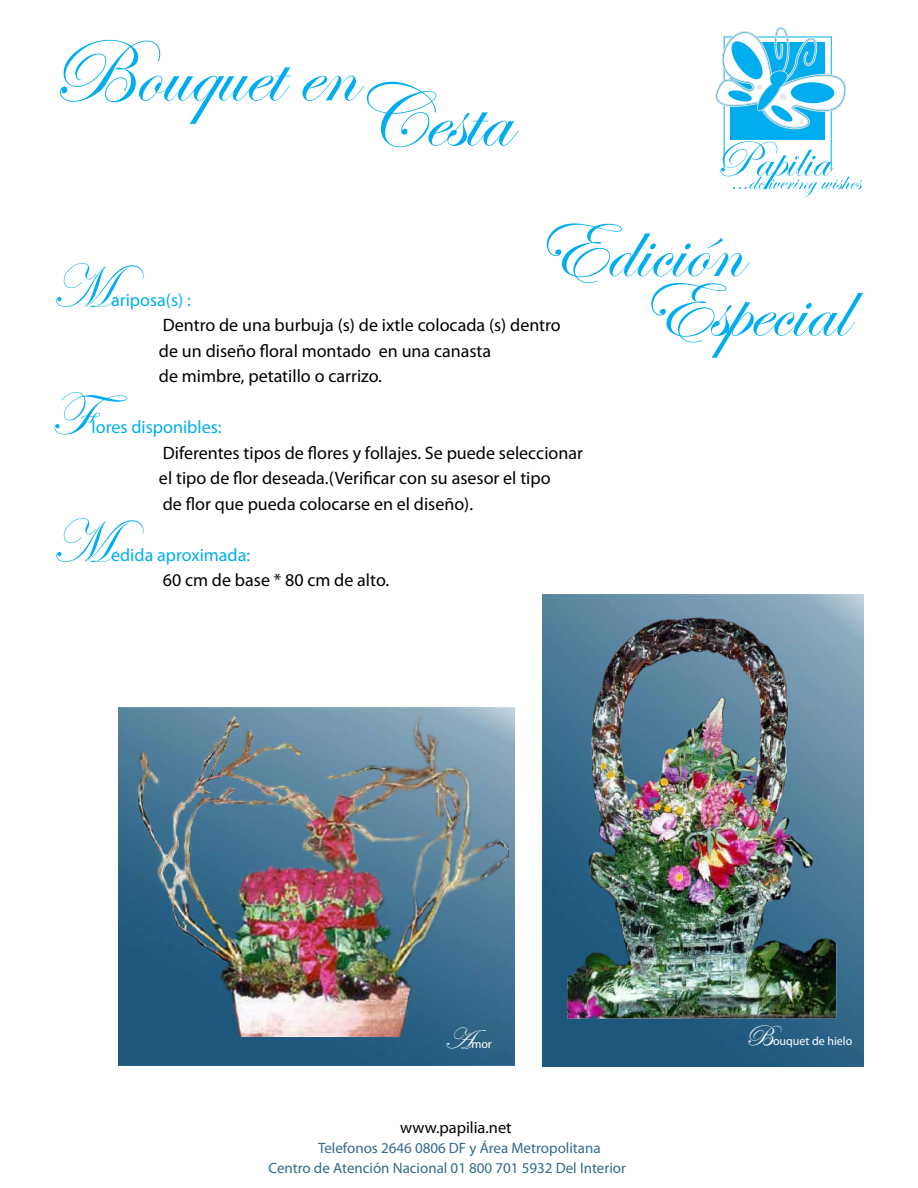
<style>
.page{position:relative;width:918px;height:1188px;background:#fff}
.page>*{position:absolute;margin:0;border:0;box-sizing:border-box;transform-origin:0 0}
.t1{font:91.2px "Edwardian Script ITC";color:#00aeef}
.t2{font:85.05px "Edwardian Script ITC";color:#00aeef}
.t3{font:61.5px "Edwardian Script ITC";color:#00aeef}
.t4{font:30px "Edwardian Script ITC";color:#fff}
.t5{font:18px/25.5px "Myriad Pro";color:#000}
.t6{font:18px "Myriad Pro";color:#00aeef}
.t7{font:16.35px "Myriad Pro";color:#000}
.t8{font:15px/20.1px "Myriad Pro";color:#346a8b}
.t9{font:12px "Myriad Pro";color:#fff}
</style>
<div class="page">
<img style="left:542px;top:594px;width:322px;height:472px">
<svg style="left:715px;top:27px;width:147px;height:170px"></svg>
<img style="left:118px;top:1048px;width:396px;height:18px">
<img style="left:118px;top:708px;width:397px;height:340px">
<img style="left:565px;top:594px;width:272px;height:459px">
<h1 class="t1" style="left:50px;top:22px;width:308px">Bouquet en</h1>
<h1 class="t1" style="left:351px;top:67px;width:161px">Cesta</h1>
<h2 class="t2" style="left:534px;top:203px;width:209px">Edición</h2>
<h2 class="t2" style="left:638px;top:263px;width:211px">Especial</h2>
<h3 class="t3" style="left:51px;top:253px;width:94px">M</h3>
<p class="t6" style="left:111px;top:289px;width:81px">ariposa(s) :</p>
<p class="t5" style="left:159px;top:312px;width:403px">Dentro de una burbuja (s) de ixtle colocada (s) dentro de un diseño floral montado en una canasta<br>de mimbre, petatillo o carrizo.</p>
<h3 class="t3" style="left:51px;top:381px;width:78px">F</h3>
<p class="t6" style="left:92px;top:416px;width:131px">lores disponibles:</p>
<p class="t5" style="left:159px;top:440px;width:425px">Diferentes tipos de flores y follajes. Se puede seleccionar el tipo de flor deseada.(Verificar con su asesor el tipo<br>de flor que pueda colocarse en el diseño).</p>
<h3 class="t3" style="left:51px;top:508px;width:94px">M</h3>
<p class="t6" style="left:111px;top:544px;width:141px">edida aproximada:</p>
<p class="t5" style="left:163px;top:567px;width:228px">60 cm de base * 80 cm de alto.</p>
<h3 class="t4" style="left:444px;top:1023px;width:29px">A</h3>
<p class="t9" style="left:471px;top:1037px;width:22px">mor</p>
<p class="t7" style="left:400px;top:1117px;width:113px">www.papilia.net</p>
<p class="t8" style="left:268px;top:1137px;width:359px;text-indent:50px">Telefonos 2646 0806 DF y Área Metropolitana<br>Centro de Atención Nacional 01 800 701 5932 Del Interior</p>
<h3 class="t4" style="left:745px;top:1020px;width:29px">B</h3>
<p class="t9" style="left:773px;top:1034px;width:81px">ouquet de hielo</p>
</div>
